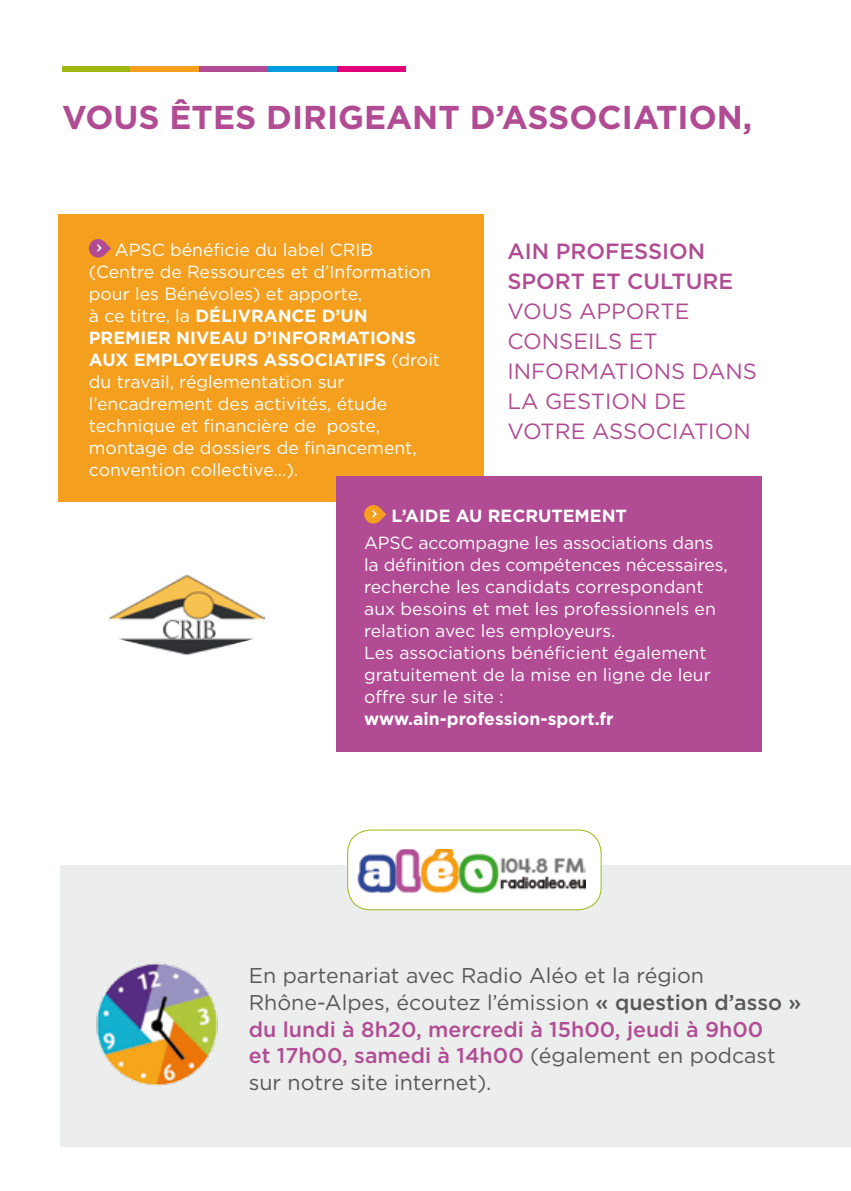
<style>
.page{position:relative;width:851px;height:1191px;background:#fff}
.page>*{position:absolute;margin:0;border:0;box-sizing:border-box;transform-origin:0 0}
.t1{font:700 33px "Gotham";color:#b14b93}
.t2{font:22px/30px "Gotham";color:#b14b93}
.t3{font:500 22px/30px "Gotham";color:#b14b93}
.t4{font:21.4px/26.8px "Gotham";color:#58585a}
.t5{font:17.6px/22px "Gotham";color:#fff}
.t6{font:700 17.6px "Gotham";color:#fff}
.s1{font-weight:700}
.s2{font-weight:500}
.s3{font-weight:500;color:#b14b93}
</style>
<div class="page">
<div style="left:62px;top:66px;width:69px;height:6px;background:#9db70f"></div>
<div style="left:131px;top:66px;width:68px;height:6px;background:#f49f1e"></div>
<div style="left:199px;top:66px;width:69px;height:6px;background:#b14b93"></div>
<div style="left:268px;top:66px;width:68px;height:6px;background:#009ee0"></div>
<div style="left:337px;top:66px;width:68px;height:6px;background:#e2007a"></div>
<div style="left:58px;top:214px;width:425px;height:288px;background:#f49f1e"></div>
<div style="left:336px;top:476px;width:425px;height:275px;background:#b14b93"></div>
<div style="left:60px;top:865px;width:790px;height:281px;background:#eceded"></div>
<svg style="left:89px;top:239px;width:22px;height:19px"></svg>
<svg style="left:364px;top:505px;width:22px;height:18px"></svg>
<img style="left:109px;top:574px;width:156px;height:82px">
<div style="left:347px;top:830px;width:254px;height:79px;background:#fff;border-radius:23px"></div>
<div style="left:347px;top:829px;width:254px;height:81px;border:1px solid #9eb815;border-radius:23px"></div>
<img style="left:357px;top:849px;width:228px;height:44px">
<img style="left:96px;top:962px;width:122px;height:125px">
<h1 class="t1" style="left:62px;top:95px;width:691px">VOUS ÊTES DIRIGEANT D’ASSOCIATION,</h1>
<p class="t5" style="left:89px;top:238px;width:352px;text-indent:26px">APSC bénéficie du label CRIB (Centre de Ressources et d’Information pour les Bénévoles) et apporte,<br>à ce titre, la <span class="s1">DÉLIVRANCE D’UN PREMIER NIVEAU D’INFORMATIONS AUX EMPLOYEURS ASSOCIATIFS</span> (droit du travail, réglementation sur l’encadrement des activités, étude technique et financière de poste, montage de dossiers de financement, convention collective…).</p>
<p class="t6" style="left:391px;top:503px;width:237px">L’AIDE AU RECRUTEMENT</p>
<p class="t5" style="left:364px;top:531px;width:365px">APSC accompagne les associations dans la définition des compétences nécessaires, recherche les candidats correspondant aux besoins et met les professionnels en relation avec les employeurs.<br>Les associations bénéficient également gratuitement de la mise en ligne de leur offre sur le site :</p>
<p class="t6" style="left:364px;top:707px;width:251px">www.ain-profession-sport.fr</p>
<p class="t3" style="left:507px;top:236px;width:227px">AIN PROFESSION<br>SPORT ET CULTURE</p>
<p class="t2" style="left:507px;top:296px;width:251px">VOUS APPORTE<br>CONSEILS ET<br>INFORMATIONS DANS<br>LA GESTION DE<br>VOTRE ASSOCIATION</p>
<p class="t4" style="left:249px;top:962px;width:554px">En partenariat avec Radio Aléo et la région Rhône-Alpes, écoutez l’émission <span class="s2">« question d’asso » </span><span class="s3">du lundi à 8h20, mercredi à 15h00, jeudi à 9h00<br>et 17h00, samedi à 14h00</span> (également en podcast sur notre site internet).</p>
</div>
